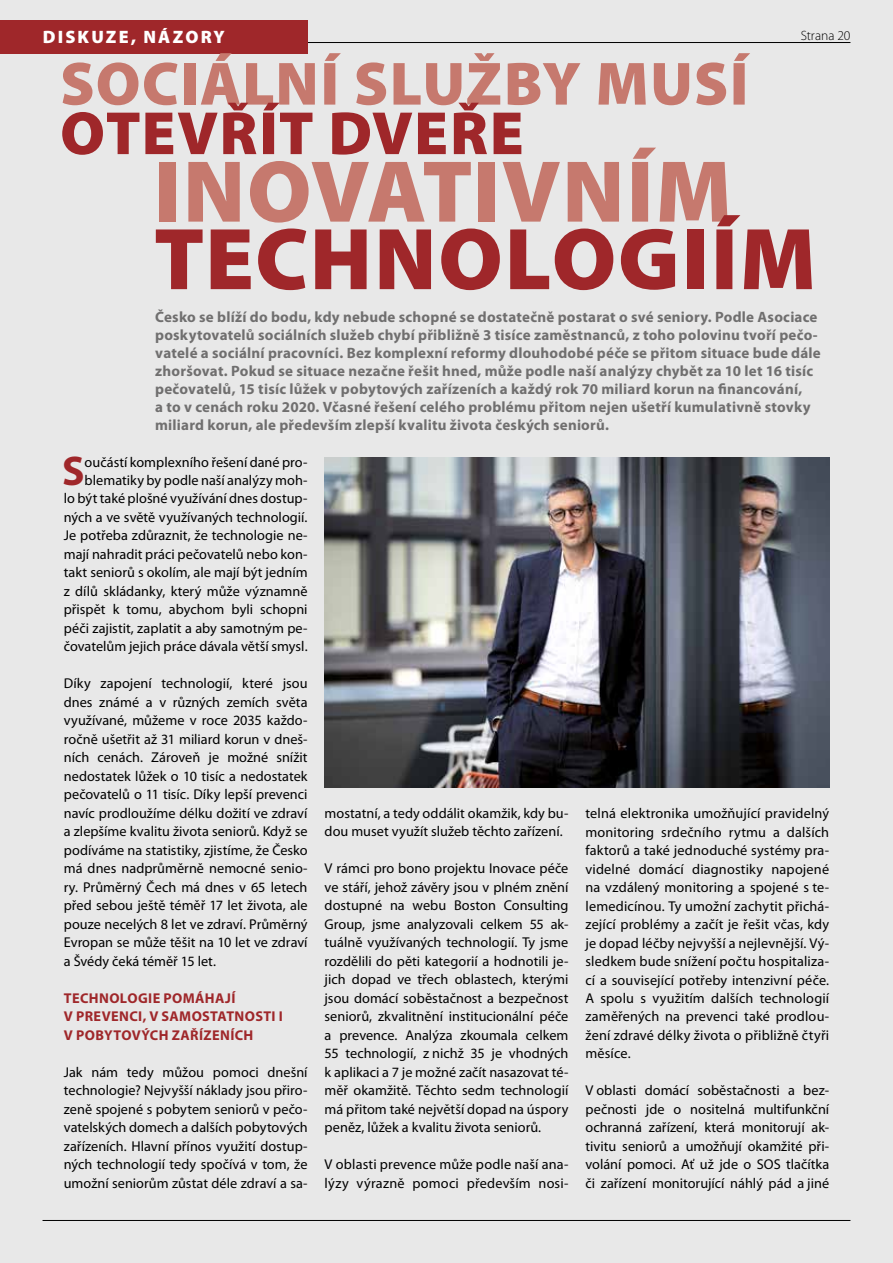
<style>
.page{position:relative;width:893px;height:1263px;background:#e8e8e8}
.page>*{position:absolute;margin:0;border:0;box-sizing:border-box;transform-origin:0 0}
.t1{font:900 88.5px "Myriad Pro";letter-spacing:.02em;color:#9f272a}
.t2{font:900 88.5px "Myriad Pro";letter-spacing:.015em;color:#c6796e}
.t3{font:900 61.5px "Myriad Pro";letter-spacing:.015em;color:#c6796e}
.t4{font:900 61.5px "Myriad Pro";letter-spacing:.02em;color:#9f272a}
.t5{font:700 41.7px "Myriad Pro";color:#9f272a}
.t6{font:900 18px "Myriad Pro";letter-spacing:.12em;color:#fff}
.t7{font:700 15px/18px "Myriad Pro";letter-spacing:.015em;color:#706f6f}
.t8{font:14.25px/18.5px "Myriad Pro";letter-spacing:.005em;color:#000;text-align:justify}
.t9{font:700 14.25px/18.5px "Myriad Pro";letter-spacing:.025em;color:#9f272a}
.t10{font:300 13.5px "Myriad Pro";color:#000}
</style>
<div class="page">
<hr style="left:43px;top:1220px;width:807px;height:1px;background:#000">
<hr style="left:43px;top:42px;width:807px;height:1px;background:#000">
<div style="left:0;top:20px;width:308px;height:33px;background:#9f272a"></div>
<img style="left:325px;top:457px;width:504px;height:330px">
<p class="t6" style="left:43px;top:25px;width:184px">DISKUZE, NÁZORY</p>
<p class="t10" style="left:801px;top:27px;width:51px">Strana 20</p>
<h2 class="t3" style="left:60px;top:43px;width:690px">SOCIÁLNÍ SLUŽBY MUSÍ</h2>
<h2 class="t4" style="left:60px;top:92px;width:465px">OTEVŘÍT DVEŘE</h2>
<h1 class="t2" style="left:154px;top:133px;width:579px">INOVATIVNÍM</h1>
<h1 class="t1" style="left:154px;top:200px;width:664px">TECHNOLOGIÍM</h1>
<p class="t7" style="left:155px;top:307px;width:667px">Česko se blíží do bodu, kdy nebude schopné se dostatečně postarat o své seniory. Podle Asociace poskytovatelů sociálních služeb chybí přibližně 3 tisíce zaměstnanců, z toho polovinu tvoří pečo&shy;vatelé a sociální pracovníci. Bez komplexní reformy dlouhodobé péče se přitom situace bude dále zhoršovat. Pokud se situace nezačne řešit hned, může podle naší analýzy chybět za 10 let 16 tisíc pečovatelů, 15 tisíc lůžek v pobytových zařízeních a každý rok 70 miliard korun na financování,<br>a to v cenách roku 2020. Včasné řešení celého problému přitom nejen ušetří kumulativně stovky miliard korun, ale především zlepší kvalitu života českých seniorů.</p>
<p class="t8" style="left:64px;top:452px;width:245px;text-align:right">oučástí komplexního řešení dané pro&shy;blematiky by podle naší analýzy moh-<br>lo být také plošné využívání dnes dostup&shy;ných a ve světě využívaných technologií.<br>Je potřeba zdůraznit, že technologie ne&shy;mají nahradit práci pečovatelů nebo kon&shy;takt seniorů s okolím, ale mají být jedním z dílů skládanky, který může významně přispět k tomu, abychom byli schopni péči zajistit, zaplatit a aby samotným pe&shy;čovatelům jejich práce dávala větší smysl.</p>
<p class="t8" style="left:64px;top:674px;width:245px">Díky zapojení technologií, které jsou dnes známé a v různých zemích světa využívané, můžeme v roce 2035 každo&shy;ročně ušetřit až 31 miliard korun v dneš&shy;ních cenách. Zároveň je možné snížit nedostatek lůžek o 10 tisíc a nedostatek pečovatelů o 11 tisíc. Díky lepší prevenci navíc prodloužíme délku dožití ve zdraví a zlepšíme kvalitu života seniorů. Když se podíváme na statistiky, zjistíme, že Česko má dnes nadprůměrně nemocné senio&shy;ry. Průměrný Čech má dnes v 65 letech před sebou ještě téměř 17 let života, ale pouze necelých 8 let ve zdraví. Průměrný Evropan se může těšit na 10 let ve zdraví a Švédy čeká téměř 15 let.</p>
<p class="t9" style="left:64px;top:988px;width:220px">TECHNOLOGIE POMÁHAJÍ<br>V PREVENCI, V SAMOSTATNOSTI I<br>V POBYTOVÝCH ZAŘÍZENÍCH</p>
<p class="t8" style="left:64px;top:1063px;width:245px">Jak nám tedy můžou pomoci dnešní technologie? Nejvyšší náklady jsou přiro&shy;zeně spojené s pobytem seniorů v pečo&shy;vatelských domech a dalších pobytových zařízeních. Hlavní přínos využití dostup&shy;ných technologií tedy spočívá v tom, že umožní seniorům zůstat déle zdraví a sa-</p>
<h3 class="t5" style="left:62px;top:444px;width:24px">S</h3>
<p class="t8" style="left:325px;top:804px;width:245px">mostatní, a tedy oddálit okamžik, kdy bu&shy;dou muset využít služeb těchto zařízení.</p>
<p class="t8" style="left:325px;top:859px;width:245px">V rámci pro bono projektu Inovace péče ve stáří, jehož závěry jsou v plném znění dostupné na webu Boston Consulting Group, jsme analyzovali celkem 55 ak&shy;tuálně využívaných technologií. Ty jsme rozdělili do pěti kategorií a hodnotili je&shy;jich dopad ve třech oblastech, kterými jsou domácí soběstačnost a bezpečnost seniorů, zkvalitnění institucionální péče a prevence. Analýza zkoumala celkem 55 technologií, z nichž 35 je vhodných k aplikaci a 7 je možné začít nasazovat té&shy;měř okamžitě. Těchto sedm technologií má přitom také největší dopad na úspory peněz, lůžek a kvalitu života seniorů.</p>
<p class="t8" style="left:325px;top:1155px;width:245px">V oblasti prevence může podle naší ana&shy;lýzy výrazně pomoci především nosi-</p>
<p class="t8" style="left:585px;top:804px;width:245px">telná elektronika umožňující pravidelný monitoring srdečního rytmu a dalších faktorů a také jednoduché systémy pra&shy;videlné domácí diagnostiky napojené na vzdálený monitoring a spojené s te&shy;lemedicínou. Ty umožní zachytit přichá&shy;zející problémy a začít je řešit včas, kdy je dopad léčby nejvyšší a nejlevnější. Vý&shy;sledkem bude snížení počtu hospitaliza&shy;cí a související potřeby intenzivní péče.<br>A spolu s využitím dalších technologií zaměřených na prevenci také prodlou&shy;žení zdravé délky života o přibližně čtyři měsíce.</p>
<p class="t8" style="left:585px;top:1081px;width:245px">V oblasti domácí soběstačnosti a bez&shy;pečnosti jde o nositelná multifunkční ochranná zařízení, která monitorují ak&shy;tivitu seniorů a umožňují okamžité při&shy;volání pomoci. Ať už jde o SOS tlačítka či zařízení monitorující náhlý pád a jiné</p>
</div>
